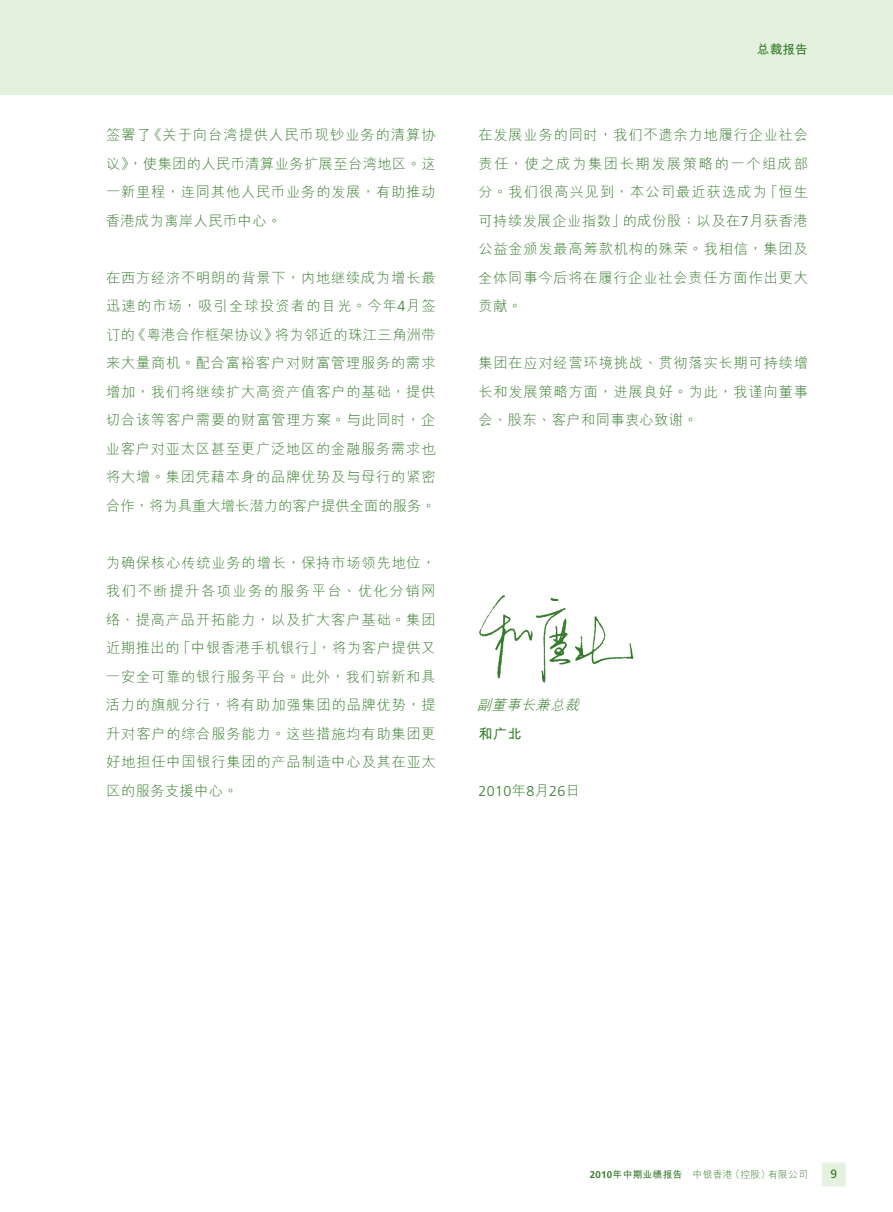
<style>
.page{position:relative;width:893px;height:1212px;background:#fff}
.page>*{position:absolute;margin:0;border:0;box-sizing:border-box;transform-origin:0 0}
.t1{font:300 14.25px/28.5px "M Hei HKS";letter-spacing:.055em;color:#357b2b;text-align:justify}
.t2{font:300 14.25px "Frutiger LT Std";letter-spacing:.03em;color:#357b2b}
.t3{font:italic 300 14.25px "M Hei HKS";color:#357b2b}
.t4{font:700 14.25px "M Hei HKS";color:#357b2b}
.t5{font:700 12.75px "M Hei HKS";color:#357b2b}
.t6{font:12px "Frutiger LT Std";color:#357b2b}
.t7{font:300 9.75px "M Hei HKS";letter-spacing:.03em;color:#357b2b}
.s1{font-family:"Frutiger LT Std"}
.s2{font-family:"M Hei HKS"}
.s3{font-family:"Frutiger LT Std";font-weight:700}
.s4{font-weight:700}
</style>
<div class="page">
<div style="left:0;top:0;width:893px;height:94px;background:#e4f1de"></div>
<div style="left:821px;top:1162px;width:25px;height:25px;background:#e4f1de;border:2px solid #f0f7ed"></div>
<img style="left:479px;top:595px;width:155px;height:88px">
<p class="t1" style="left:106px;top:120px;width:331px">簽署了《關於向台灣提供人民幣現鈔業務的清算協議》，使集團的人民幣清算業務擴展至台灣地區。這一新里程，連同其他人民幣業務的發展，有助推動香港成為離岸人民幣中心。</p>
<p class="t1" style="left:106px;top:263px;width:331px">在西方經濟不明朗的背景下，內地繼續成為增長最迅速的市場，吸引全球投資者的目光。今年<span class="s1">4</span>月簽訂的《粵港合作框架協議》將為鄰近的珠江三角洲帶來大量商機。配合富裕客戶對財富管理服務的需求增加，我們將繼續擴大高資產值客戶的基礎，提供切合該等客戶需要的財富管理方案。與此同時，企業客戶對亞太區甚至更廣泛地區的金融服務需求也將大增。集團憑藉本身的品牌優勢及與母行的緊密合作，將為具重大增長潛力的客戶提供全面的服務。</p>
<p class="t1" style="left:106px;top:548px;width:332px">為確保核心傳統業務的增長，保持市場領先地位，我們不斷提升各項業務的服務平台、優化分銷網絡、提高產品開拓能力，以及擴大客戶基礎。集團近期推出的「中銀香港手機銀行」，將為客戶提供又一安全可靠的銀行服務平台。此外，我們嶄新和具活力的旗艦分行，將有助加強集團的品牌優勢，提升對客戶的綜合服務能力。這些措施均有助集團更好地擔任中國銀行集團的產品製造中心及其在亞太區的服務支援中心。</p>
<p class="t5" style="left:757px;top:40px;width:53px">總裁報告</p>
<p class="t1" style="left:478px;top:120px;width:331px">在發展業務的同時，我們不遺余力地履行企業社會責任，使之成為集團長期發展策略的一個組成部分。我們很高興見到，本公司最近獲選成為「恒生可持續發展企業指數」的成份股；以及在<span class="s1">7</span>月獲香港公益金頒發最高籌款機構的殊榮。我相信，集團及全體同事今後將在履行企業社會責任方面作出更大貢獻。</p>
<p class="t1" style="left:478px;top:348px;width:331px">集團在應對經營環境挑戰、貫徹落實長期可持續增長和發展策略方面，進展良好。為此，我謹向董事會、股東、客戶和同事衷心致謝。</p>
<p class="t3" style="left:477px;top:695px;width:109px">副董事長兼總裁</p>
<p class="t4" style="left:478px;top:723px;width:45px">和廣北</p>
<p class="t2" style="left:478px;top:783px;width:103px">2010<span class="s2">年</span>8<span class="s2">月</span>26<span class="s2">日</span></p>
<p class="t7" style="left:590px;top:1168px;width:220px"><span class="s3">2010</span><span class="s4">年中期業績報告</span> 中銀香港（控股）有限公司</p>
<p class="t6" style="left:831px;top:1167px;width:8px">9</p>
</div>
